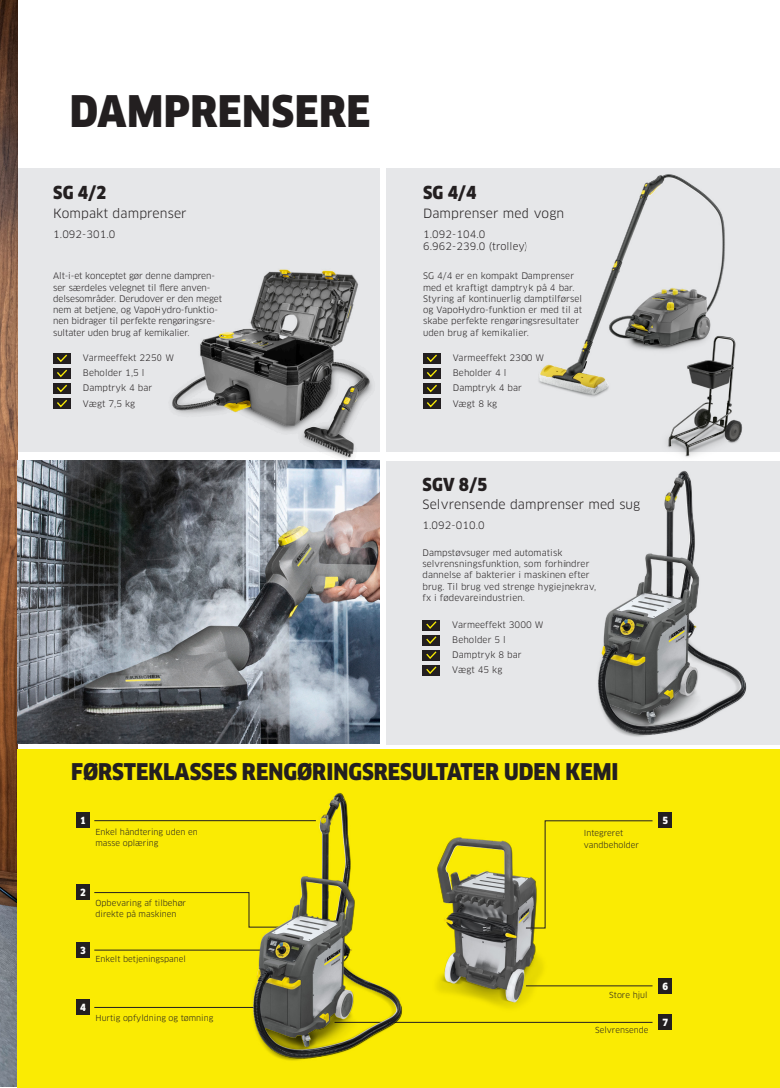
<style>
.page{position:relative;width:780px;height:1088px;background:#fff}
.page>*{position:absolute;margin:0;border:0;box-sizing:border-box;transform-origin:0 0}
.HEADLINE{font:900 42.5px "Clan Pro Narr";letter-spacing:.01em;color:#231f20}
.Headline_NarrowBlack_36pt{font:900 22.5px "Clan Pro Narr";color:#231f20}
.t1{font:900 17.5px "Clan Pro Narr";letter-spacing:.01em;color:#231f20}
.t2{font:12.5px "Clan Pro";letter-spacing:.01em;color:#231f20}
.t3{font:10px "Clan Pro";letter-spacing:.01em;color:#231f20}
.t4{font:900 9.75px "Clan Pro Narr";color:#fff}
.t5{font:8.75px/11.2px "Clan Pro";letter-spacing:.01em;color:#231f20}
.t6{font:8.75px/11.2px "Clan Pro";letter-spacing:-.01em;color:#231f20}
.INTRO_COPY{font:8.12px/11.2px "Clan Pro";color:#231f20}
</style>
<div class="page">
<img style="left:0;top:0;width:18px;height:1086px">
<div style="left:18px;top:749px;width:762px;height:339px;background:#faeb03"></div>
<img style="left:437px;top:837px;width:112px;height:171px">
<hr style="left:94px;top:820px;width:222px;height:1px;background:#231f20">
<hr style="left:526px;top:985px;width:126px;height:1px;background:#231f20">
<svg style="left:525px;top:820px;width:128px;height:108px"></svg>
<hr style="left:94px;top:950px;width:187px;height:1px;background:#231f20">
<hr style="left:334px;top:1022px;width:318px;height:1px;background:#231f20">
<svg style="left:94px;top:892px;width:126px;height:2px"></svg>
<hr style="left:94px;top:1007px;width:187px;height:1px;background:#231f20">
<div style="left:76px;top:812px;width:14px;height:16px;background:#231f20"></div>
<div style="left:76px;top:884px;width:14px;height:16px;background:#231f20"></div>
<div style="left:76px;top:942px;width:14px;height:15px;background:#231f20"></div>
<div style="left:76px;top:999px;width:14px;height:16px;background:#231f20"></div>
<div style="left:658px;top:812px;width:14px;height:16px;background:#231f20"></div>
<div style="left:658px;top:978px;width:14px;height:15px;background:#231f20"></div>
<div style="left:658px;top:1014px;width:14px;height:15px;background:#231f20"></div>
<img style="left:220px;top:793px;width:193px;height:268px">
<div style="left:18px;top:168px;width:361px;height:284px;background:#e6e7e9"></div>
<img style="left:18px;top:460px;width:361px;height:284px">
<div style="left:386px;top:168px;width:394px;height:284px;background:#e6e7e9"></div>
<div style="left:386px;top:461px;width:394px;height:283px;background:#e6e7e9"></div>
<div style="left:422px;top:620px;width:18px;height:10px;background:#231f20"></div>
<div style="left:422px;top:635px;width:18px;height:10px;background:#231f20"></div>
<div style="left:422px;top:650px;width:18px;height:11px;background:#231f20"></div>
<div style="left:422px;top:665px;width:18px;height:11px;background:#231f20"></div>
<svg style="left:425px;top:621px;width:13px;height:53px"></svg>
<img style="left:565px;top:470px;width:192px;height:275px">
<div style="left:53px;top:353px;width:18px;height:11px;background:#231f20"></div>
<div style="left:53px;top:368px;width:18px;height:11px;background:#231f20"></div>
<div style="left:53px;top:383px;width:18px;height:11px;background:#231f20"></div>
<div style="left:53px;top:398px;width:18px;height:11px;background:#231f20"></div>
<svg style="left:57px;top:354px;width:10px;height:54px"></svg>
<div style="left:423px;top:353px;width:18px;height:11px;background:#231f20"></div>
<div style="left:423px;top:368px;width:18px;height:11px;background:#231f20"></div>
<div style="left:423px;top:383px;width:18px;height:11px;background:#231f20"></div>
<div style="left:423px;top:398px;width:18px;height:11px;background:#231f20"></div>
<svg style="left:427px;top:354px;width:10px;height:54px"></svg>
<img style="left:538px;top:174px;width:187px;height:223px">
<img style="left:639px;top:330px;width:104px;height:128px">
<img style="left:160px;top:269px;width:219px;height:204px">
<p class="HEADLINE" style="left:70px;top:87px;width:302px">DAMPRENSERE</p>
<p class="t1" style="left:53px;top:183px;width:55px">SG 4/2</p>
<p class="t2" style="left:53px;top:205px;width:135px">Kompakt damprenser</p>
<p class="t1" style="left:423px;top:183px;width:55px">SG 4/4</p>
<p class="t2" style="left:423px;top:205px;width:143px">Damprenser med vogn</p>
<p class="t3" style="left:53px;top:228px;width:64px">1.092-301.0</p>
<p class="t3" style="left:423px;top:228px;width:64px">1.092-104.0</p>
<p class="t3" style="left:423px;top:241px;width:106px">6.962-239.0 (trolley)</p>
<p class="t6" style="left:53px;top:270px;width:170px">Alt-i-et konceptet gør denne dampren&shy;ser særdeles velegnet til flere anven&shy;delsesområder. Derudover er den meget nem at betjene, og VapoHydro-funktio&shy;nen bidrager til perfekte rengøringsre&shy;sultater uden brug af kemikalier.</p>
<p class="t5" style="left:83px;top:352px;width:93px">Varmeeffekt 2250 W</p>
<p class="t5" style="left:83px;top:367px;width:63px">Beholder 1,5 l</p>
<p class="t5" style="left:83px;top:382px;width:71px">Damptryk 4 bar</p>
<p class="t5" style="left:83px;top:398px;width:54px">Vægt 7,5 kg</p>
<p class="t5" style="left:423px;top:270px;width:161px">SG 4/4 er en kompakt Damprenser med et kraftigt damptryk på 4 bar.<br>Styring af kontinuerlig damptilførsel og VapoHydro-funktion er med til at skabe perfekte rengøringsresultater uden brug af kemikalier.</p>
<p class="t5" style="left:453px;top:352px;width:93px">Varmeeffekt 2300 W</p>
<p class="t5" style="left:453px;top:367px;width:55px">Beholder 4 l</p>
<p class="t5" style="left:453px;top:382px;width:71px">Damptryk 4 bar</p>
<p class="t5" style="left:453px;top:398px;width:46px">Vægt 8 kg</p>
<p class="t1" style="left:422px;top:474px;width:66px">SGV 8/5</p>
<p class="t2" style="left:422px;top:497px;width:219px">Selvrensende damprenser med sug</p>
<p class="t3" style="left:422px;top:520px;width:64px">1.092-010.0</p>
<p class="t5" style="left:422px;top:547px;width:175px">Dampstøvsuger med automatisk selvrensningsfunktion, som forhindrer dannelse af bakterier i maskinen efter brug. Til brug ved strenge hygiejnekrav, fx i fødevareindustrien.</p>
<p class="t5" style="left:452px;top:619px;width:93px">Varmeeffekt 3000 W</p>
<p class="t5" style="left:452px;top:634px;width:55px">Beholder 5 l</p>
<p class="t5" style="left:452px;top:649px;width:71px">Damptryk 8 bar</p>
<p class="t5" style="left:452px;top:664px;width:52px">Vægt 45 kg</p>
<p class="Headline_NarrowBlack_36pt" style="left:71px;top:759px;width:549px">FØRSTEKLASSES RENGØRINGSRESULTATER UDEN KEMI</p>
<p class="t4" style="left:80px;top:815px;width:7px">1</p>
<p class="INTRO_COPY" style="left:95px;top:826px;width:104px">Enkel håndtering uden en masse oplæring</p>
<p class="INTRO_COPY" style="left:583px;top:828px;width:57px">Integreret vandbeholder</p>
<p class="t4" style="left:662px;top:815px;width:7px">5</p>
<p class="t4" style="left:80px;top:887px;width:7px">2</p>
<p class="t4" style="left:80px;top:944px;width:7px">3</p>
<p class="INTRO_COPY" style="left:95px;top:897px;width:92px">Opbevaring af tilbehør direkte på maskinen</p>
<p class="INTRO_COPY" style="left:95px;top:954px;width:92px">Enkelt betjeningspanel</p>
<p class="t4" style="left:80px;top:1002px;width:7px">4</p>
<p class="INTRO_COPY" style="left:95px;top:1012px;width:119px">Hurtig opfyldning og tømning</p>
<p class="INTRO_COPY" style="left:609px;top:989px;width:40px">Store hjul</p>
<p class="INTRO_COPY" style="left:595px;top:1025px;width:55px">Selvrensende</p>
<p class="t4" style="left:662px;top:980px;width:7px">6</p>
<p class="t4" style="left:662px;top:1016px;width:7px">7</p>
</div>
